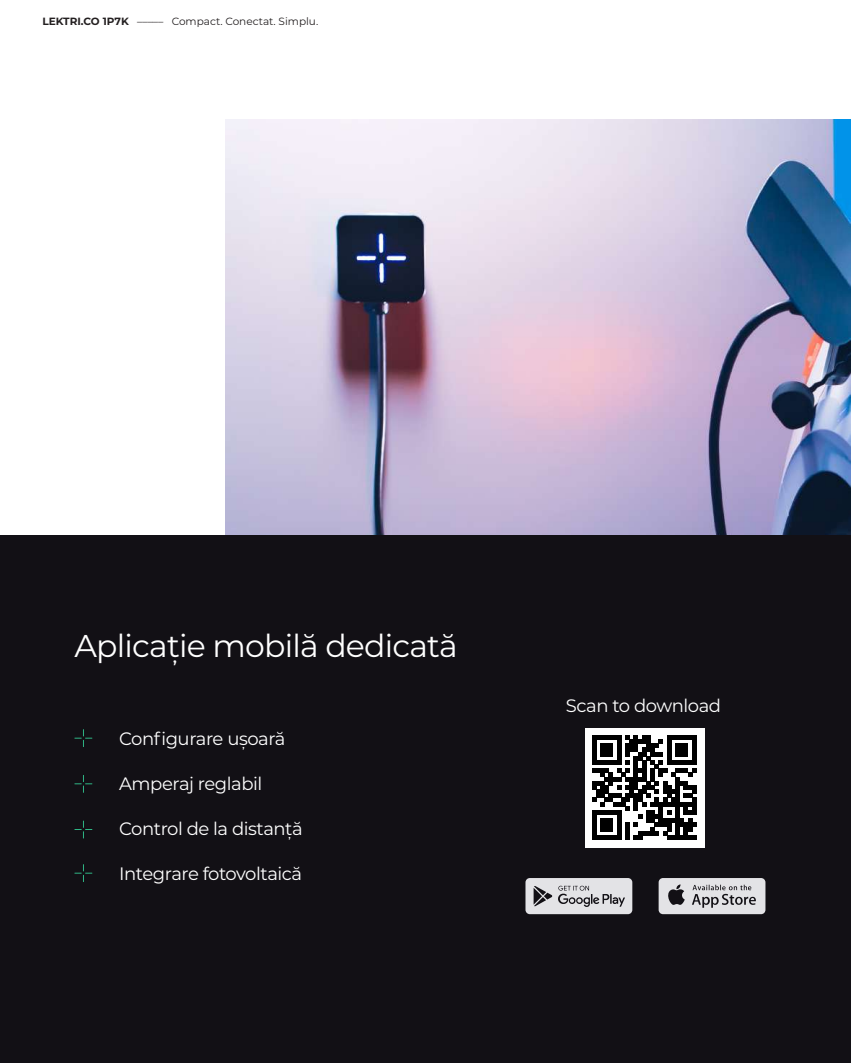
<style>
.page{position:relative;width:851px;height:1063px;background:#fff}
.page>*{position:absolute;margin:0;border:0;box-sizing:border-box;transform-origin:0 0}
.t1{font:31.5px "Montserrat";letter-spacing:-.025em;color:#fff}
.t2{font:18px "Montserrat";letter-spacing:-.025em;color:#fff}
.t3{font:10.5px "Montserrat";color:#231f20}
.s1{font-weight:700}
</style>
<div class="page">
<img style="left:225px;top:119px;width:625px;height:417px">
<div style="left:0;top:536px;width:850px;height:527px;background:#121015"></div>
<div style="left:658px;top:878px;width:107px;height:36px;background:#e3e3e6;border-radius:4px"></div>
<svg style="left:668px;top:884px;width:87px;height:24px"></svg>
<div style="left:525px;top:878px;width:107px;height:36px;background:#e3e3e6;border-radius:4px"></div>
<svg style="left:533px;top:886px;width:92px;height:21px"></svg>
<svg style="left:74px;top:729px;width:18px;height:18px"></svg>
<svg style="left:74px;top:775px;width:18px;height:18px"></svg>
<svg style="left:74px;top:821px;width:18px;height:17px"></svg>
<svg style="left:74px;top:864px;width:18px;height:18px"></svg>
<div style="left:585px;top:728px;width:119px;height:119px;background:#fff"></div>
<svg style="left:592px;top:735px;width:104px;height:104px"></svg>
<p class="t3" style="left:43px;top:14px;width:277px"><span class="s1">LEKTRI.CO 1P7K</span> ––––– Compact. Conectat. Simplu.</p>
<h1 class="t1" style="left:74px;top:624px;width:385px">Aplicație mobilă dedicată</h1>
<p class="t2" style="left:119px;top:726px;width:168px">Configurare ușoară</p>
<p class="t2" style="left:119px;top:771px;width:145px">Amperaj reglabil</p>
<p class="t2" style="left:119px;top:816px;width:185px">Control de la distanță</p>
<p class="t2" style="left:119px;top:861px;width:184px">Integrare fotovoltaică</p>
<p class="t2" style="left:566px;top:693px;width:157px">Scan to download</p>
</div>
